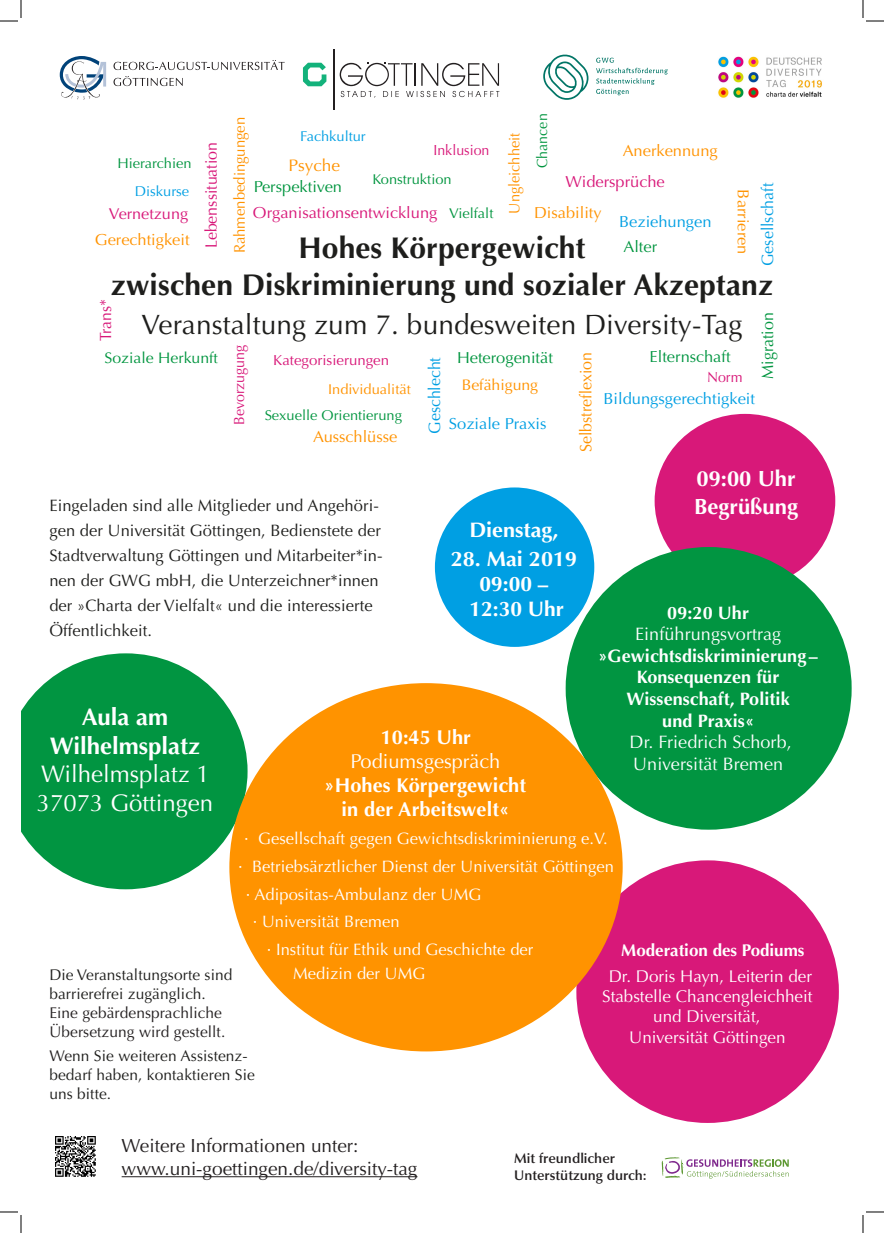
<style>
.page{position:relative;width:884px;height:1233px;background:#fff}
.page>*{position:absolute;margin:0;border:0;box-sizing:border-box;transform-origin:0 0}
.t1{font:700 30px/36px "Optima";letter-spacing:.005em;color:#1e1e1c;text-align:center}
.t2{font:28px "Optima LT Std";letter-spacing:.005em;color:#1e1e1c}
.t3{font:24px "Optima";color:#fff}
.t4{font:700 24px/28.8px "Optima";color:#fff;text-align:center}
.t5{font:700 22px/28.2px "Optima";color:#fff}
.t6{font:700 21px/25.2px "Optima";color:#fff;text-align:center}
.t7{font:700 20px/24px "Optima";letter-spacing:.005em;color:#fff;text-align:center}
.t8{font:19px/22.8px "Optima";color:#231f20}
.t9{font:700 18px/21.6px "Optima";letter-spacing:.005em;color:#fff;text-align:center}
.t10{font:17px/20.4px "Optima";color:#fff;text-align:center}
.t11{font:700 17px "Optima";color:#fff}
.t12{font:16.7px "Optima";color:#ff9300}
.t13{font:16.5px/25px "Optima LT Std";letter-spacing:.005em;color:#1e1e1c}
.t14{font:16.5px/24px "Optima";letter-spacing:.005em;color:#fff}
.t15{font:16.5px "Optima";color:#009fe3}
.t16{font:16.5px "Optima";color:#d81879}
.t17{font:16.5px "Optima";color:#ff9300}
.t18{font:16.5px "Optima";color:#01953f}
.t19{font:16.2px "Optima";letter-spacing:-.005em;color:#d81879}
.t20{font:15.9px "Optima";color:#ff9300}
.t21{font:15.9px "Optima";color:#009fe3}
.t22{font:15.9px "Optima";color:#d81879}
.t23{font:15.9px "Optima";color:#01953f}
.t24{font:15.9px "Optima";color:#019541}
.t25{font:15.7px "Optima";color:#d81879}
.t26{font:15.5px/19px "Optima LT Std";letter-spacing:.005em;color:#1e1e1c}
.t27{font:15.4px "Optima";color:#ff9300}
.t28{font:15.3px "Optima";color:#01953f}
.t29{font:15.3px "Optima";color:#ff9300}
.t30{font:15px "Optima";color:#ff9300}
.t31{font:14.6px "Optima";color:#d81879}
.t32{font:14.6px "Optima";color:#01953f}
.t33{font:14.5px "Optima";color:#d81879}
.t34{font:14.2px "Optima";color:#01953f}
.t35{font:14.2px "Optima";color:#009fe3}
.t36{font:14.2px "Optima";color:#ff9300}
.t37{font:600 14px/16.8px "Optima LT Std";color:#231f20}
.s1{font-weight:400}
.s2{color:#231f20}
</style>
<div class="page">
<svg style="left:662px;top:1157px;width:127px;height:21px"></svg>
<div style="left:655px;top:414px;width:180px;height:174px;background:#d81879;border-radius:50%"></div>
<svg style="left:21px;top:653px;width:227px;height:236px;fill:#019541"></svg>
<img style="left:718px;top:56px;width:104px;height:42px">
<hr style="left:122px;top:1176px;width:295px;height:1px;background:#231f20">
<img style="left:55px;top:1136px;width:41px;height:41px">
<svg style="left:60px;top:56px;width:46px;height:43px"></svg>
<svg style="left:114px;top:60px;width:171px;height:10px"></svg>
<svg style="left:114px;top:76px;width:69px;height:10px"></svg>
<svg style="left:596px;top:58px;width:72px;height:37px"></svg>
<svg style="left:543px;top:54px;width:45px;height:46px"></svg>
<svg style="left:303px;top:63px;width:23px;height:23px"></svg>
<svg style="left:340px;top:62px;width:159px;height:36px"></svg>
<hr style="left:333px;top:50px;width:1px;height:60px;background:#231f20">
<div style="left:566px;top:547px;width:286px;height:282px;background:#019541;border-radius:50%"></div>
<div style="left:576px;top:860px;width:263px;height:263px;background:#d81879;border-radius:50%"></div>
<div style="left:435px;top:487px;width:159px;height:160px;background:#009fe3;border-radius:50%"></div>
<div style="left:229px;top:683px;width:394px;height:368px;background:#ff9300;border-radius:50%"></div>
<svg style="left:0;top:0;width:22px;height:22px"></svg>
<svg style="left:0;top:1211px;width:22px;height:22px"></svg>
<svg style="left:862px;top:0;width:22px;height:22px"></svg>
<svg style="left:862px;top:1211px;width:22px;height:22px"></svg>
<p class="t32" style="left:534px;top:168px;width:56px;rotate:-90deg">Chancen</p>
<p class="t27" style="left:231px;top:253px;width:138px;rotate:-90deg">Rahmenbedingungen</p>
<p class="t35" style="left:300px;top:128px;width:67px">Fachkultur</p>
<p class="t30" style="left:506px;top:213px;width:82px;rotate:-90deg">Ungleichheit</p>
<p class="t16" style="left:201px;top:248px;width:108px;rotate:-90deg">Lebenssituation</p>
<p class="t20" style="left:623px;top:141px;width:97px">Anerkennung</p>
<p class="t31" style="left:433px;top:141px;width:57px">Inklusion</p>
<p class="t34" style="left:117px;top:155px;width:76px">Hierarchien</p>
<p class="t35" style="left:135px;top:183px;width:56px">Diskurse</p>
<p class="t12" style="left:289px;top:155px;width:53px">Psyche</p>
<p class="t34" style="left:372px;top:171px;width:81px">Konstruktion</p>
<p class="t22" style="left:566px;top:173px;width:101px">Widersprüche</p>
<p class="t23" style="left:254px;top:177px;width:90px">Perspektiven</p>
<p class="t15" style="left:758px;top:266px;width:85px;rotate:-90deg">Gesellschaft</p>
<p class="t20" style="left:752px;top:189px;width:66px;rotate:90deg">Barrieren</p>
<p class="t22" style="left:253px;top:203px;width:186px">Organisationsentwicklung</p>
<p class="t20" style="left:534px;top:203px;width:69px">Disability</p>
<p class="t34" style="left:449px;top:205px;width:46px">Vielfalt</p>
<p class="t25" style="left:109px;top:204px;width:81px">Vernetzung</p>
<p class="t21" style="left:619px;top:212px;width:94px">Beziehungen</p>
<p class="t20" style="left:95px;top:230px;width:96px">Gerechtigkeit</p>
<p class="t1" style="left:111px;top:231px;width:664px">Hohes Körpergewicht<br>zwischen Diskriminierung und sozialer Akzeptanz</p>
<p class="t2" style="left:141px;top:308px;width:603px">Veranstaltung zum 7. bundesweiten Diversity-Tag</p>
<p class="t23" style="left:623px;top:238px;width:35px">Alter</p>
<p class="t19" style="left:96px;top:341px;width:44px;rotate:-90deg">Trans*</p>
<p class="t18" style="left:758px;top:379px;width:68px;rotate:-90deg">Migration</p>
<p class="t31" style="left:231px;top:425px;width:82px;rotate:-90deg">Bevorzugung</p>
<p class="t24" style="left:650px;top:347px;width:83px">Elternschaft</p>
<p class="t28" style="left:105px;top:349px;width:115px">Soziale Herkunft</p>
<p class="t23" style="left:457px;top:349px;width:98px">Heterogenität</p>
<p class="t17" style="left:576px;top:452px;width:102px;rotate:-90deg">Selbstreflexion</p>
<p class="t33" style="left:273px;top:351px;width:117px">Kategorisierungen</p>
<p class="t15" style="left:425px;top:434px;width:78px;rotate:-90deg">Geschlecht</p>
<p class="t31" style="left:707px;top:368px;width:37px">Norm</p>
<p class="t29" style="left:462px;top:376px;width:78px">Befähigung</p>
<p class="t36" style="left:328px;top:380px;width:84px">Individualität</p>
<p class="t21" style="left:604px;top:389px;width:153px">Bildungsgerechtigkeit</p>
<p class="t34" style="left:265px;top:407px;width:139px">Sexuelle Orientierung</p>
<p class="t21" style="left:449px;top:414px;width:99px">Soziale Praxis</p>
<p class="t20" style="left:313px;top:428px;width:86px">Ausschlüsse</p>
<p class="t5" style="left:694px;top:465px;width:105px">09:00 Uhr<br>Begrüßung</p>
<p class="t13" style="left:49px;top:493px;width:335px">Eingeladen sind alle Mitglieder und Angehöri&shy;gen der Universität Göttingen, Bedienstete der Stadtverwaltung Göttingen und Mitarbeiter*in&shy;nen der GWG mbH, die Unterzeichner*innen der »Charta der Vielfalt« und die interessierte Öffentlichkeit.</p>
<p class="t6" style="left:469px;top:518px;width:91px">Dienstag,</p>
<p class="t6" style="left:451px;top:546px;width:128px">28. Mai 2019<br>09:00 –<br>12:30 Uhr</p>
<p class="t9" style="left:598px;top:602px;width:221px">09:20 Uhr<br><span class="s1">Einführungsvortrag </span>»Gewichtsdiskriminierung –<br>Konsequenzen für<br>Wissenschaft, Politik<br>und Praxis«<br><span class="s1">Dr. Friedrich Schorb,<br>Universität Bremen</span></p>
<p class="t4" style="left:50px;top:702px;width:152px">Aula am<br>Wilhelmsplatz</p>
<p class="t3" style="left:41px;top:760px;width:170px">Wilhelmsplatz 1</p>
<p class="t3" style="left:37px;top:789px;width:178px">37073 Göttingen</p>
<p class="t7" style="left:325px;top:726px;width:203px">10:45 Uhr<br><span class="s1">Podiumsgespräch </span>»Hohes Körpergewicht in der Arbeitswelt«</p>
<p class="t14" style="left:244px;top:826px;width:365px">· Gesellschaft gegen Gewichtsdiskriminierung e.V.</p>
<p class="t14" style="left:238px;top:854px;width:377px">· Betriebsärztlicher Dienst der Universität Göttingen</p>
<p class="t14" style="left:246px;top:882px;width:237px">· Adipositas-Ambulanz der UMG</p>
<p class="t14" style="left:253px;top:909px;width:148px">· Universität Bremen</p>
<p class="t14" style="left:293px;top:937px;width:242px;text-indent:-26px">· Institut für Ethik und Geschichte der<br>Medizin der UMG</p>
<p class="t11" style="left:621px;top:940px;width:185px">Moderation des Podiums</p>
<p class="t10" style="left:602px;top:966px;width:212px">Dr. Doris Hayn, Leiterin der<br>Stabstelle Chancengleichheit und Diversität,<br>Universität Göttingen</p>
<p class="t26" style="left:49px;top:965px;width:185px">Die Veranstaltungsorte sind barrierefrei zugänglich.<br><span class="s2">Eine gebärdensprachliche<br>Übersetzung wird gestellt.</span></p>
<p class="t26" style="left:49px;top:1046px;width:207px"><span class="s2">We</span>nn Sie weiteren Assistenz&shy;bedarf haben, kontaktieren Sie uns bitte.</p>
<p class="t8" style="left:122px;top:1134px;width:297px">Weitere Informationen unter: www.uni-goettingen.de/diversity-tag</p>
<p class="t37" style="left:514px;top:1149px;width:134px">Mit freundlicher<br>Unterstützung durch:</p>
</div>
